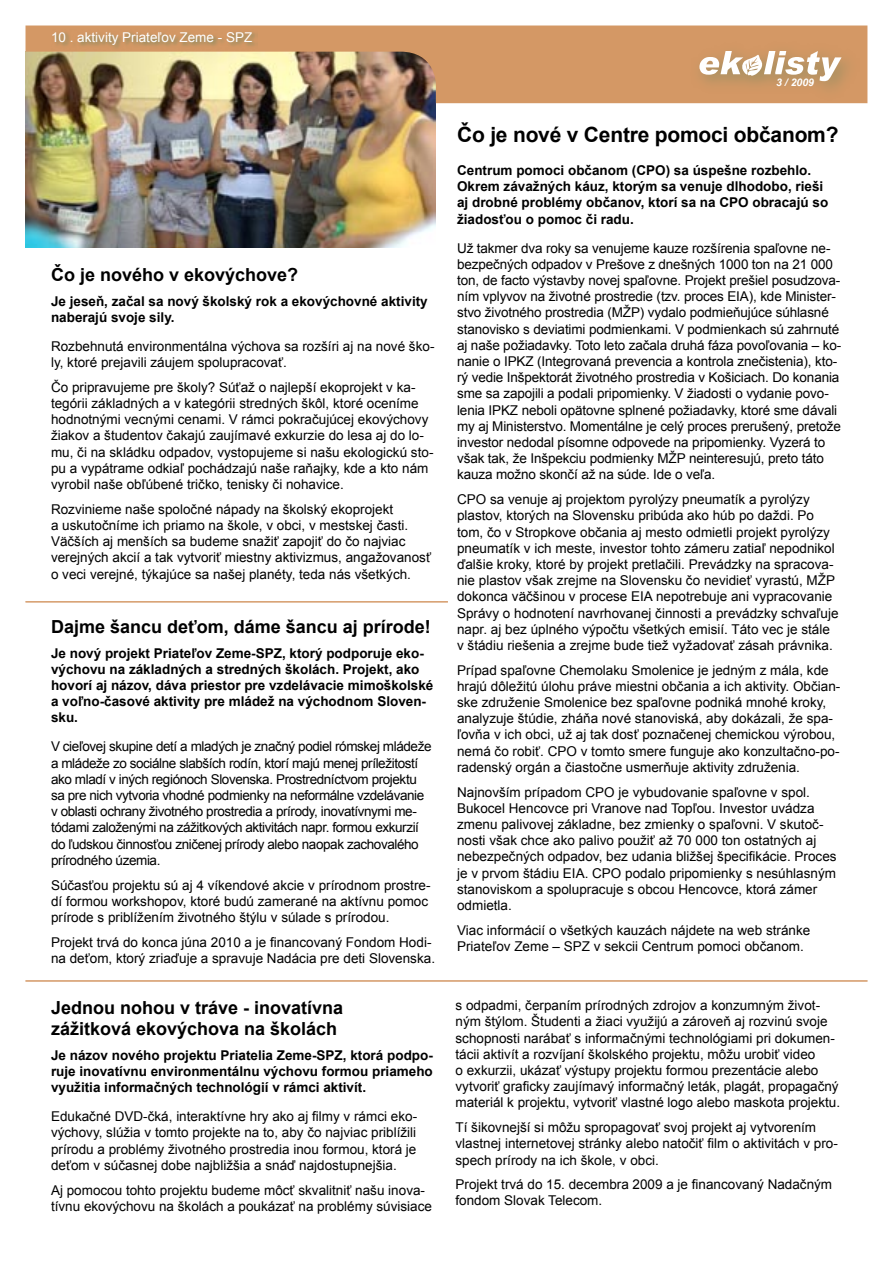
<style>
.page{position:relative;width:893px;height:1263px;background:#fff}
.page>*{position:absolute;margin:0;border:0;box-sizing:border-box;transform-origin:0 0}
.heading_2{font:700 21px "Arial";letter-spacing:-.01em;color:#000}
.heading_3{font:700 18px/21.6px "Arial";color:#000}
.t1{font:13.5px/16.2px "Arial";color:#000}
.uvod_bold{font:700 13.5px/16.2px "Arial";color:#000}
.t2{font:13.5px/16.2px "Arial";letter-spacing:-.03em;color:#000}
.popis_strany_L{font:13.5px "Arial";color:#fff}
.t3{font:italic 700 10.5px "Arial";color:#fff}
</style>
<div class="page">
<img style="left:26px;top:103px;width:410px;height:145px">
<svg style="left:26px;top:26px;width:841px;height:77px;background:#c2966a"></svg>
<svg style="left:51px;top:30px;width:207px;height:21px;background:#c89563"></svg>
<div style="left:689px;top:41px;width:171px;height:60px;background:#d39764"></div>
<svg style="left:699px;top:51px;width:143px;height:30px"></svg>
<hr style="left:26px;top:602px;width:422px;height:1px;background:#d49865">
<hr style="left:26px;top:981px;width:841px;height:1px;background:#d49865">
<p class="popis_strany_L" style="left:51px;top:29px;width:203px">10 . aktivity Priateľov Zeme - SPZ</p>
<p class="heading_3" style="left:51px;top:264px;width:249px">Čo je nového v ekovýchove?</p>
<p class="uvod_bold" style="left:51px;top:293px;width:378px">Je jeseň, začal sa nový školský rok a ekovýchovné aktivity naberajú svoje sily.</p>
<p class="t1" style="left:51px;top:338px;width:385px">Rozbehnutá environmentálna výchova sa rozšíri aj na nové ško&shy;ly, ktoré prejavili záujem spolupracovať.</p>
<p class="t1" style="left:51px;top:379px;width:384px">Čo pripravujeme pre školy? Súťaž o najlepší ekoprojekt v ka&shy;tegórii základných a v kategórii stredných škôl, ktoré oceníme hodnotnými vecnými cenami. V rámci pokračujúcej ekovýchovy žiakov a študentov čakajú zaujímavé exkurzie do lesa aj do lo&shy;mu, či na skládku odpadov, vystopujeme si našu ekologickú sto&shy;pu a vypátrame odkiaľ pochádzajú naše raňajky, kde a kto nám vyrobil naše obľúbené tričko, tenisky či nohavice.</p>
<p class="t1" style="left:51px;top:501px;width:381px">Rozvinieme naše spoločné nápady na školský ekoprojekt<br>a uskutočníme ich priamo na škole, v obci, v mestskej časti.<br>Väčších aj menších sa budeme snažiť zapojiť do čo najviac verejných akcií a tak vytvoriť miestny aktivizmus, angažovanosť o veci verejné, týkajúce sa našej planéty, teda nás všetkých.</p>
<p class="heading_3" style="left:51px;top:616px;width:381px">Dajme šancu deťom, dáme šancu aj prírode!</p>
<p class="uvod_bold" style="left:51px;top:645px;width:384px">Je nový projekt Priateľov Zeme-SPZ, ktorý podporuje eko&shy;výchovu na základných a stredných školách. Projekt, ako hovorí aj názov, dáva priestor pre vzdelávacie mimoškolské a voľno-časové aktivity pre mládež na východnom Sloven&shy;sku.</p>
<p class="t2" style="left:51px;top:739px;width:382px">V cieľovej skupine detí a mladých je značný podiel rómskej mládeže a mládeže zo sociálne slabších rodín, ktorí majú menej príležitostí ako mladí v iných regiónoch Slovenska. Prostredníctvom projektu sa pre nich vytvoria vhodné podmienky na neformálne vzdelávanie v oblasti ochrany životného prostredia a prírody, inovatívnymi me&shy;tódami založenými na zážitkových aktivitách napr. formou exkurzií do ľudskou činnosťou zničenej prírody alebo naopak zachovalého prírodného územia.</p>
<p class="t1" style="left:51px;top:877px;width:381px">Súčasťou projektu sú aj 4 víkendové akcie v prírodnom prostre&shy;dí formou workshopov, ktoré budú zamerané na aktívnu pomoc prírode s priblížením životného štýlu v súlade s prírodou.</p>
<p class="t1" style="left:51px;top:934px;width:386px">Projekt trvá do konca júna 2010 a je financovaný Fondom Hodi&shy;na deťom, ktorý zriaďuje a spravuje Nadácia pre deti Slovenska.</p>
<p class="heading_3" style="left:51px;top:997px;width:294px">Jednou nohou v tráve - inovatívna zážitková ekovýchova na školách</p>
<p class="uvod_bold" style="left:51px;top:1047px;width:383px;text-align:justify">Je názov nového projektu Priatelia Zeme-SPZ, ktorá podpo&shy;ruje inovatívnu environmentálnu výchovu formou priameho využitia informačných technológií v rámci aktivít.</p>
<p class="t1" style="left:51px;top:1108px;width:368px;text-align:justify">Edukačné DVD-čká, interaktívne hry ako aj filmy v rámci eko&shy;výchovy, slúžia v tomto projekte na to, aby čo najviac priblížili prírodu a problémy životného prostredia inou formou, ktorá je deťom v súčasnej dobe najbližšia a snáď najdostupnejšia.</p>
<p class="t1" style="left:51px;top:1182px;width:382px">Aj pomocou tohto projektu budeme môcť skvalitniť našu inova&shy;tívnu ekovýchovu na školách a poukázať na problémy súvisiace</p>
<p class="t3" style="left:776px;top:75px;width:39px">3 / 2009</p>
<p class="heading_2" style="left:457px;top:120px;width:383px">Čo je nové v Centre pomoci občanom?</p>
<p class="uvod_bold" style="left:457px;top:163px;width:373px">Centrum pomoci občanom (CPO) sa úspešne rozbehlo.<br>Okrem závažných káuz, ktorým sa venuje dlhodobo, rieši aj drobné problémy občanov, ktorí sa na CPO obracajú so žiadosťou o pomoc či radu.</p>
<p class="t1" style="left:457px;top:240px;width:386px">Už takmer dva roky sa venujeme kauze rozšírenia spaľovne ne&shy;bezpečných odpadov v Prešove z dnešných 1000 ton na 21 000 ton, de facto výstavby novej spaľovne. Projekt prešiel posudzova&shy;ním vplyvov na životné prostredie (tzv. proces EIA), kde Minister&shy;stvo životného prostredia (MŽP) vydalo podmieňujúce súhlasné stanovisko s deviatimi podmienkami. V podmienkach sú zahrnuté aj naše požiadavky. Toto leto začala druhá fáza povoľovania – ko&shy;nanie o IPKZ (Integrovaná prevencia a kontrola znečistenia), kto&shy;rý vedie Inšpektorát životného prostredia v Košiciach. Do konania sme sa zapojili a podali pripomienky. V žiadosti o vydanie povo&shy;lenia IPKZ neboli opätovne splnené požiadavky, ktoré sme dávali my aj Ministerstvo. Momentálne je celý proces prerušený, pretože investor nedodal písomne odpovede na pripomienky. Vyzerá to však tak, že Inšpekciu podmienky MŽP neinteresujú, preto táto kauza možno skončí až na súde. Ide o veľa.</p>
<p class="t1" style="left:457px;top:491px;width:383px">CPO sa venuje aj projektom pyrolýzy pneumatík a pyrolýzy plastov, ktorých na Slovensku pribúda ako húb po daždi. Po tom, čo v Stropkove občania aj mesto odmietli projekt pyrolýzy pneumatík v ich meste, investor tohto zámeru zatiaľ nepodnikol ďalšie kroky, ktoré by projekt pretlačili. Prevádzky na spracova&shy;nie plastov však zrejme na Slovensku čo nevidieť vyrastú, MŽP dokonca väčšinou v procese EIA nepotrebuje ani vypracovanie Správy o hodnotení navrhovanej činnosti a prevádzky schvaľuje napr. aj bez úplného výpočtu všetkých emisií. Táto vec je stále v štádiu riešenia a zrejme bude tiež vyžadovať zásah právnika.</p>
<p class="t1" style="left:457px;top:662px;width:385px">Prípad spaľovne Chemolaku Smolenice je jedným z mála, kde hrajú dôležitú úlohu práve miestni občania a ich aktivity. Občian&shy;ske združenie Smolenice bez spaľovne podniká mnohé kroky, analyzuje štúdie, zháňa nové stanoviská, aby dokázali, že spa&shy;ľovňa v ich obci, už aj tak dosť poznačenej chemickou výrobou, nemá čo robiť. CPO v tomto smere funguje ako konzultačno-po&shy;radenský orgán a čiastočne usmerňuje aktivity združenia.</p>
<p class="t1" style="left:457px;top:784px;width:381px">Najnovším prípadom CPO je vybudovanie spaľovne v spol.<br>Bukocel Hencovce pri Vranove nad Topľou. Investor uvádza zmenu palivovej základne, bez zmienky o spaľovni. V skutoč&shy;nosti však chce ako palivo použiť až 70 000 ton ostatných aj nebezpečných odpadov, bez udania bližšej špecifikácie. Proces je v prvom štádiu EIA. CPO podalo pripomienky s nesúhlasným stanoviskom a spolupracuje s obcou Hencovce, ktorá zámer odmietla.</p>
<p class="t1" style="left:457px;top:922px;width:355px">Viac informácií o všetkých kauzách nájdete na web stránke<br>Priateľov Zeme – SPZ v sekcii Centrum pomoci občanom.</p>
<p class="t1" style="left:455px;top:997px;width:386px">s odpadmi, čerpaním prírodných zdrojov a konzumným život&shy;ným štýlom. Študenti a žiaci využijú a zároveň aj rozvinú svoje schopnosti narábať s informačnými technológiami pri dokumen&shy;tácii aktivít a rozvíjaní školského projektu, môžu urobiť video<br>o exkurzii, ukázať výstupy projektu formou prezentácie alebo vytvoriť graficky zaujímavý informačný leták, plagát, propagačný materiál k projektu, vytvoriť vlastné logo alebo maskota projektu.</p>
<p class="t1" style="left:455px;top:1119px;width:384px">Tí šikovnejší si môžu spropagovať svoj projekt aj vytvorením vlastnej internetovej stránky alebo natočiť film o aktivitách v pro&shy;spech prírody na ich škole, v obci.</p>
<p class="t1" style="left:455px;top:1176px;width:378px">Projekt trvá do 15. decembra 2009 a je financovaný Nadačným fondom Slovak Telecom.</p>
</div>
